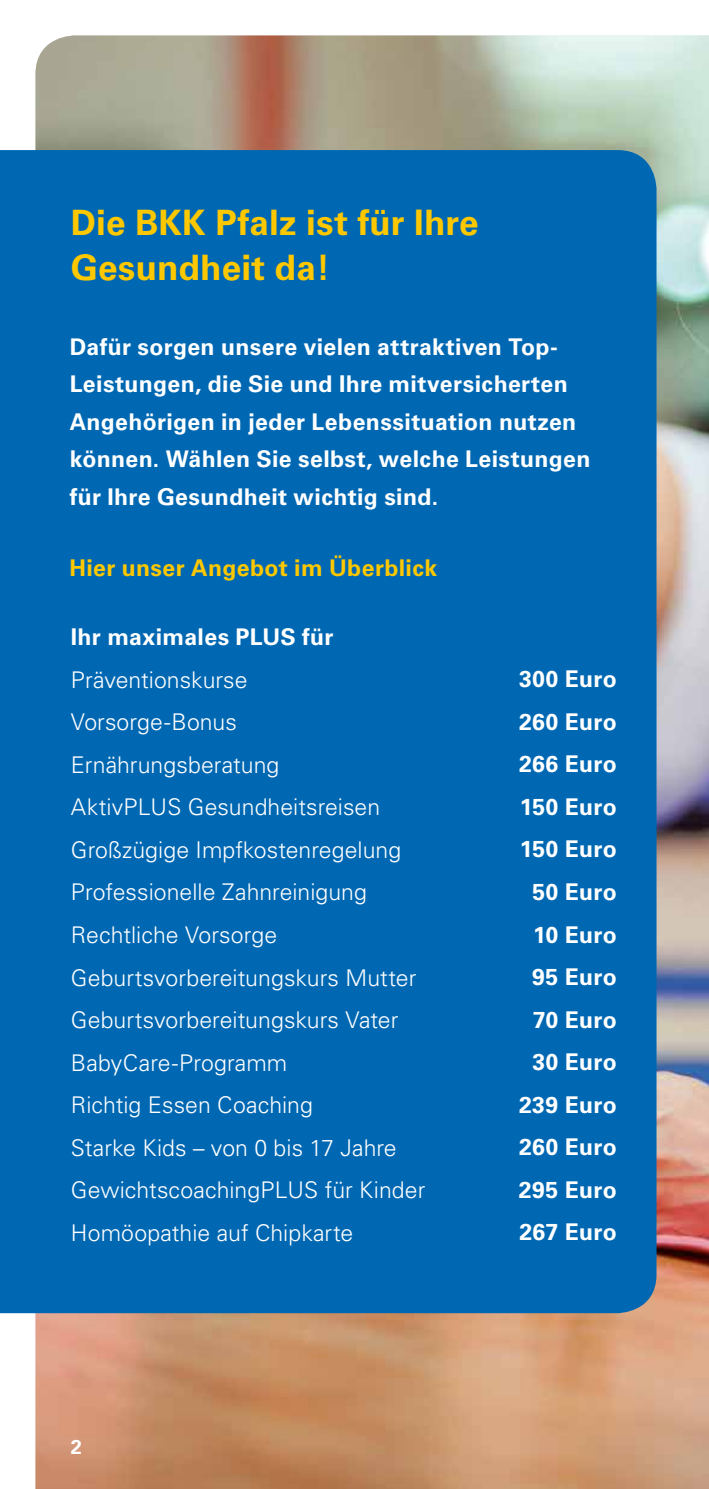
<style>
.page{position:relative;width:709px;height:1489px;background:#fff}
.page>*{position:absolute;margin:0;border:0;box-sizing:border-box;transform-origin:0 0}
.t1{font:700 35px/45px "Univers";letter-spacing:.005em;color:#fec800}
.t2{font:300 23px "Univers";letter-spacing:.005em;color:#fff}
.t3{font:700 23px/37.5px "Univers";letter-spacing:.015em;color:#fff}
.t4{font:700 23px "Univers";letter-spacing:.015em;color:#fec800}
.t5{font:700 20px "Univers";color:#fff}
</style>
<div class="page">
<img style="left:35px;top:35px;width:674px;height:1453px">
<div style="left:0;top:150px;width:656px;height:1163px;background:#0068b3"></div>
<h1 class="t1" style="left:71px;top:201px;width:409px">Die BKK Pfalz ist für Ihre<br>Gesundheit da!</h1>
<p class="t3" style="left:70px;top:328px;width:522px">Dafür sorgen unsere vielen attraktiven Top-Leistungen, die Sie und Ihre mitversicherten Angehörigen in jeder Lebenssituation nutzen können. Wählen Sie selbst, welche Leistungen für Ihre Gesundheit wichtig sind.</p>
<p class="t4" style="left:69px;top:554px;width:369px">Hier unser Angebot im Überblick</p>
<p class="t3" style="left:71px;top:618px;width:264px">Ihr maximales PLUS für</p>
<p class="t2" style="left:71px;top:665px;width:178px">Präventionskurse</p>
<p class="t3" style="left:519px;top:660px;width:99px">300 Euro</p>
<p class="t2" style="left:71px;top:708px;width:168px">Vorsorge-Bonus</p>
<p class="t3" style="left:519px;top:703px;width:99px">260 Euro</p>
<p class="t2" style="left:71px;top:750px;width:210px">Ernährungsberatung</p>
<p class="t3" style="left:519px;top:745px;width:99px">266 Euro</p>
<p class="t2" style="left:71px;top:793px;width:311px">AktivPLUS Gesundheitsreisen</p>
<p class="t3" style="left:520px;top:788px;width:98px">150 Euro</p>
<p class="t2" style="left:71px;top:835px;width:332px">Großzügige Impfkostenregelung</p>
<p class="t3" style="left:520px;top:830px;width:98px">150 Euro</p>
<p class="t2" style="left:71px;top:878px;width:297px">Professionelle Zahnreinigung</p>
<p class="t3" style="left:532px;top:873px;width:86px">50 Euro</p>
<p class="t2" style="left:71px;top:920px;width:208px">Rechtliche Vorsorge</p>
<p class="t3" style="left:533px;top:915px;width:85px">10 Euro</p>
<p class="t2" style="left:71px;top:963px;width:347px">Geburtsvorbereitungskurs Mutter</p>
<p class="t3" style="left:532px;top:958px;width:86px">95 Euro</p>
<p class="t2" style="left:71px;top:1006px;width:329px">Geburtsvorbereitungskurs Vater</p>
<p class="t3" style="left:533px;top:1000px;width:85px">70 Euro</p>
<p class="t2" style="left:71px;top:1048px;width:218px">BabyCare-Programm</p>
<p class="t3" style="left:532px;top:1043px;width:86px">30 Euro</p>
<p class="t2" style="left:71px;top:1091px;width:244px">Richtig Essen Coaching</p>
<p class="t3" style="left:519px;top:1085px;width:99px">239 Euro</p>
<p class="t2" style="left:71px;top:1133px;width:327px">Starke Kids – von 0 bis 17 Jahre</p>
<p class="t3" style="left:519px;top:1128px;width:99px">260 Euro</p>
<p class="t2" style="left:71px;top:1176px;width:356px">GewichtscoachingPLUS für Kinder</p>
<p class="t3" style="left:519px;top:1171px;width:99px">295 Euro</p>
<p class="t2" style="left:71px;top:1218px;width:284px">Homöopathie auf Chipkarte</p>
<p class="t3" style="left:519px;top:1213px;width:99px">267 Euro</p>
<p class="t5" style="left:71px;top:1435px;width:13px">2</p>
</div>
